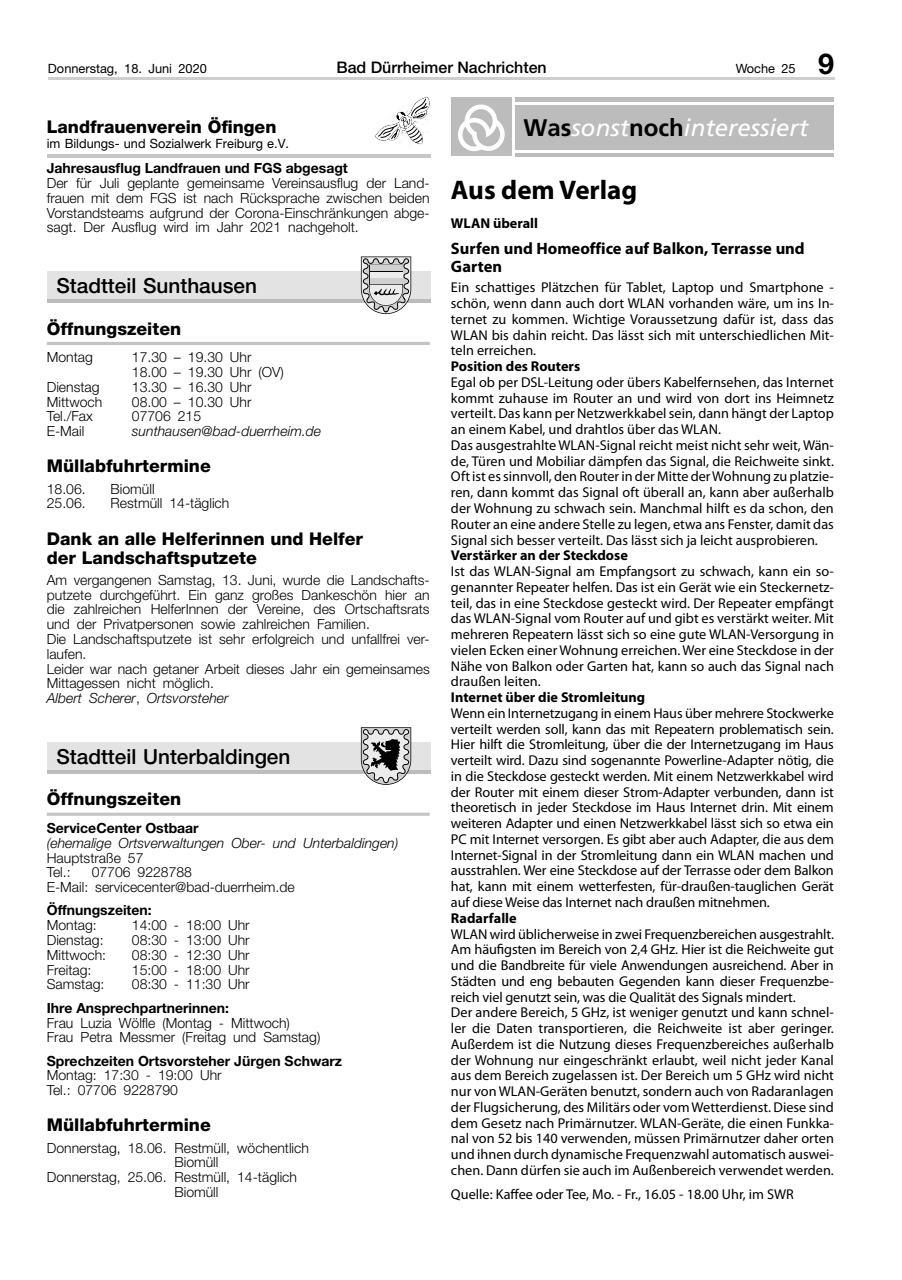
<style>
.page{position:relative;width:902px;height:1280px;background:#fff}
.page>*{position:absolute;margin:0;border:0;box-sizing:border-box;transform-origin:0 0}
.t1{font:700 28.8px "Helvetica Neue";color:#000}
.t2{font:700 27px "Myriad Pro";color:#000}
.t3{font:italic 24px "Frutiger";color:#fff}
.t4{font:500 20.85px "Helvetica Neue";color:#000}
.t5{font:800 17.55px/19.2px "Helvetica Neue";color:#000}
.t6{font:700 16.5px/18px "Myriad Pro";color:#000}
.t7{font:500 15.9px "Helvetica Neue";color:#000}
.t8{font:14.25px/15.8px "Myriad Pro";color:#000;text-align:justify}
.t9{font:700 14.25px "Myriad Pro";color:#000}
.t10{font:300 13.95px/14.9px "Helvetica Neue";color:#000}
.t11{font:700 13.95px "Helvetica Neue";color:#000}
.t12{font:italic 300 13.95px "Helvetica Neue";color:#000}
.t13{font:12.75px "Helvetica Neue";color:#000}
.s1{font-style:italic}
.s2{font-weight:700;font-style:normal;color:#000}
</style>
<div class="page">
<hr style="left:48px;top:78px;width:785px;height:2px;background:#cecece">
<hr style="left:47px;top:342px;width:382px;height:3px;background:#c4c4c4">
<hr style="left:47px;top:813px;width:382px;height:3px;background:#c4c4c4">
<svg style="left:374px;top:96px;width:56px;height:49px"></svg>
<hr style="left:47px;top:154px;width:383px;height:3px;background:#c6c6c6">
<div style="left:47px;top:271px;width:383px;height:32px;background:#e3e3e3"></div>
<hr style="left:47px;top:300px;width:383px;height:3px;background:#bcbcbc">
<svg style="left:361px;top:256px;width:50px;height:58px"></svg>
<div style="left:47px;top:742px;width:383px;height:32px;background:#e3e3e3"></div>
<hr style="left:47px;top:770px;width:383px;height:4px;background:#bcbcbc">
<svg style="left:361px;top:727px;width:50px;height:58px"></svg>
<div style="left:515px;top:105px;width:318px;height:45px;background:#bcbcbc"></div>
<hr style="left:515px;top:153px;width:318px;height:3px;background:#bcbcbc">
<div style="left:515px;top:97px;width:318px;height:5px;background:#bcbcbc"></div>
<div style="left:451px;top:97px;width:60px;height:59px;background:#bcbcbc"></div>
<svg style="left:458px;top:104px;width:46px;height:47px"></svg>
<p class="t13" style="left:48px;top:61px;width:160px">Donnerstag, 18. Juni 2020</p>
<p class="t7" style="left:336px;top:58px;width:212px">Bad Dürrheimer Nachrichten</p>
<p class="t13" style="left:735px;top:61px;width:61px">Woche 25</p>
<h1 class="t1" style="left:818px;top:46px;width:17px">9</h1>
<p class="t5" style="left:47px;top:117px;width:231px">Landfrauenverein Öfingen</p>
<p class="t13" style="left:47px;top:135px;width:244px">im Bildungs- und Sozialwerk Freiburg e.V.</p>
<p class="t11" style="left:47px;top:160px;width:302px">Jahresausflug Landfrauen und FGS abgesagt</p>
<p class="t10" style="left:47px;top:175px;width:384px;text-align:justify">Der für Juli geplante gemeinsame Vereinsausflug der Land&shy;frauen mit dem FGS ist nach Rücksprache zwischen beiden Vorstandsteams aufgrund der Corona-Einschränkungen abge&shy;sagt. Der Ausflug wird im Jahr 2021 nachgeholt.</p>
<h3 class="t4" style="left:56px;top:273px;width:202px">Stadtteil Sunthausen</h3>
<p class="t5" style="left:47px;top:319px;width:136px">Öffnungszeiten</p>
<p class="t10" style="left:47px;top:349px;width:48px">Montag</p>
<p class="t10" style="left:132px;top:349px;width:153px">17.30 – 19.30 Uhr<br>18.00 – 19.30 Uhr (OV)</p>
<p class="t10" style="left:47px;top:379px;width:54px">Dienstag</p>
<p class="t10" style="left:132px;top:379px;width:121px">13.30 – 16.30 Uhr</p>
<p class="t10" style="left:47px;top:394px;width:57px">Mittwoch</p>
<p class="t10" style="left:132px;top:394px;width:121px">08.00 – 10.30 Uhr</p>
<p class="t10" style="left:47px;top:409px;width:48px">Tel./Fax</p>
<p class="t10" style="left:132px;top:409px;width:71px">07706 215</p>
<p class="t10" style="left:47px;top:423px;width:39px">E-Mail</p>
<p class="t12" style="left:132px;top:423px;width:191px">sunthausen@bad-duerrheim.de</p>
<p class="t5" style="left:47px;top:456px;width:165px">Müllabfuhrtermine</p>
<p class="t10" style="left:47px;top:481px;width:40px">18.06.</p>
<p class="t10" style="left:111px;top:481px;width:46px">Biomüll</p>
<p class="t10" style="left:47px;top:496px;width:40px">25.06.</p>
<p class="t10" style="left:111px;top:496px;width:120px">Restmüll 14-täglich</p>
<p class="t5" style="left:47px;top:529px;width:318px">Dank an alle Helferinnen und Helfer der Landschaftsputzete</p>
<p class="t10" style="left:47px;top:572px;width:384px">Am vergangenen Samstag, 13. Juni, wurde die Landschafts&shy;putzete durchgeführt. Ein ganz großes Dankeschön hier an die zahlreichen HelferInnen der Vereine, des Ortschaftsrats und der Privatpersonen sowie zahlreichen Familien.<br>Die Landschaftsputzete ist sehr erfolgreich und unfallfrei ver&shy;laufen.<br>Leider war nach getaner Arbeit dieses Jahr ein gemeinsames Mittagessen nicht möglich.<br><span class="s1">Albert Scherer</span>, <span class="s1">Ortsvorsteher</span></p>
<h3 class="t4" style="left:56px;top:744px;width:235px">Stadtteil Unterbaldingen</h3>
<p class="t5" style="left:47px;top:789px;width:136px">Öffnungszeiten</p>
<p class="t11" style="left:47px;top:819px;width:153px">ServiceCenter Ostbaar</p>
<p class="t12" style="left:47px;top:834px;width:353px">(ehemalige Ortsverwaltungen Ober- und Unterbaldingen)</p>
<p class="t10" style="left:47px;top:850px;width:98px">Hauptstraße 57<br>Tel.:</p>
<p class="t10" style="left:47px;top:865px;width:249px;text-indent:45px">07706 9228788<br>E-Mail: servicecenter@bad-duerrheim.de</p>
<p class="t11" style="left:47px;top:902px;width:106px">Öffnungszeiten:</p>
<p class="t10" style="left:47px;top:917px;width:52px">Montag:</p>
<p class="t10" style="left:132px;top:917px;width:119px">14:00 - 18:00 Uhr</p>
<p class="t10" style="left:47px;top:932px;width:58px">Dienstag:</p>
<p class="t10" style="left:132px;top:932px;width:119px">08:30 - 13:00 Uhr</p>
<p class="t10" style="left:47px;top:947px;width:61px">Mittwoch:</p>
<p class="t10" style="left:132px;top:947px;width:119px">08:30 - 12:30 Uhr</p>
<p class="t10" style="left:47px;top:962px;width:46px">Freitag:</p>
<p class="t10" style="left:132px;top:962px;width:119px">15:00 - 18:00 Uhr</p>
<p class="t10" style="left:47px;top:977px;width:59px">Samstag:</p>
<p class="t10" style="left:132px;top:977px;width:119px">08:30 - 11:30 Uhr</p>
<p class="t11" style="left:47px;top:999px;width:184px">Ihre Ansprechpartnerinnen:</p>
<p class="t10" style="left:47px;top:1015px;width:275px">Frau Luzia Wölfle (Montag - Mittwoch)<br>Frau Petra Messmer (Freitag und Samstag)</p>
<p class="t11" style="left:47px;top:1052px;width:297px">Sprechzeiten Ortsvorsteher Jürgen Schwarz</p>
<p class="t10" style="left:47px;top:1068px;width:176px">Montag: 17:30 - 19:00 Uhr<br>Tel.: 07706 9228790</p>
<p class="t5" style="left:47px;top:1115px;width:165px">Müllabfuhrtermine</p>
<p class="t10" style="left:47px;top:1140px;width:264px">Donnerstag, 18.06. Restmüll, wöchentlich</p>
<p class="t10" style="left:174px;top:1155px;width:46px">Biomüll</p>
<p class="t10" style="left:47px;top:1169px;width:252px">Donnerstag, 25.06. Restmüll, 14-täglich</p>
<p class="t10" style="left:174px;top:1184px;width:46px">Biomüll</p>
<h3 class="t3" style="left:523px;top:114px;width:286px"><span class="s2">Was</span>sonst<span class="s2">noch</span>interessiert</h3>
<h2 class="t2" style="left:451px;top:173px;width:188px">Aus dem Verlag</h2>
<p class="t9" style="left:451px;top:214px;width:89px">WLAN überall</p>
<p class="t6" style="left:451px;top:239px;width:355px">Surfen und Homeoffice auf Balkon, Terrasse und<br>Garten</p>
<p class="t8" style="left:451px;top:279px;width:384px">Ein schattiges Plätzchen für Tablet, Laptop und Smartphone - schön, wenn dann auch dort WLAN vorhanden wäre, um ins In&shy;ternet zu kommen. Wichtige Voraussetzung dafür ist, dass das WLAN bis dahin reicht. Das lässt sich mit unterschiedlichen Mit&shy;teln erreichen.</p>
<p class="t9" style="left:451px;top:357px;width:131px">Position des Routers</p>
<p class="t8" style="left:451px;top:374px;width:384px;text-align:left">Egal ob per DSL-Leitung oder übers Kabelfernsehen, das Internet kommt zuhause im Router an und wird von dort ins Heimnetz verteilt. Das kann per Netzwerkkabel sein, dann hängt der Laptop an einem Kabel, und drahtlos über das WLAN.<br>Das ausgestrahlte WLAN-Signal reicht meist nicht sehr weit, Wän&shy;de, Türen und Mobiliar dämpfen das Signal, die Reichweite sinkt.<br>Oft ist es sinnvoll, den Router in der Mitte der Wohnung zu platzie&shy;ren, dann kommt das Signal oft überall an, kann aber außerhalb der Wohnung zu schwach sein. Manchmal hilft es da schon, den Router an eine andere Stelle zu legen, etwa ans Fenster, damit das Signal sich besser verteilt. Das lässt sich ja leicht ausprobieren.</p>
<p class="t9" style="left:451px;top:546px;width:178px">Verstärker an der Steckdose</p>
<p class="t8" style="left:451px;top:563px;width:384px">Ist das WLAN-Signal am Empfangsort zu schwach, kann ein so&shy;genannter Repeater helfen. Das ist ein Gerät wie ein Steckernetz&shy;teil, das in eine Steckdose gesteckt wird. Der Repeater empfängt das WLAN-Signal vom Router auf und gibt es verstärkt weiter. Mit mehreren Repeatern lässt sich so eine gute WLAN-Versorgung in vielen Ecken einer Wohnung erreichen. Wer eine Steckdose in der Nähe von Balkon oder Garten hat, kann so auch das Signal nach draußen leiten.</p>
<p class="t9" style="left:451px;top:688px;width:196px">Internet über die Stromleitung</p>
<p class="t8" style="left:451px;top:705px;width:384px">Wenn ein Internetzugang in einem Haus über mehrere Stockwerke verteilt werden soll, kann das mit Repeatern problematisch sein.<br>Hier hilft die Stromleitung, über die der Internetzugang im Haus verteilt wird. Dazu sind sogenannte Powerline-Adapter nötig, die in die Steckdose gesteckt werden. Mit einem Netzwerkkabel wird der Router mit einem dieser Strom-Adapter verbunden, dann ist theoretisch in jeder Steckdose im Haus Internet drin. Mit einem weiteren Adapter und einen Netzwerkkabel lässt sich so etwa ein PC mit Internet versorgen. Es gibt aber auch Adapter, die aus dem Internet-Signal in der Stromleitung dann ein WLAN machen und ausstrahlen. Wer eine Steckdose auf der Terrasse oder dem Balkon hat, kann mit einem wetterfesten, für-draußen-tauglichen Gerät auf diese Weise das Internet nach draußen mitnehmen.</p>
<p class="t9" style="left:451px;top:909px;width:67px">Radarfalle</p>
<p class="t8" style="left:451px;top:926px;width:384px;text-align:left">WLAN wird üblicherweise in zwei Frequenzbereichen ausgestrahlt.<br>Am häufigsten im Bereich von 2,4 GHz. Hier ist die Reichweite gut und die Bandbreite für viele Anwendungen ausreichend. Aber in Städten und eng bebauten Gegenden kann dieser Frequenzbe&shy;reich viel genutzt sein, was die Qualität des Signals mindert.<br>Der andere Bereich, 5 GHz, ist weniger genutzt und kann schnel&shy;ler die Daten transportieren, die Reichweite ist aber geringer.<br>Außerdem ist die Nutzung dieses Frequenzbereiches außerhalb der Wohnung nur eingeschränkt erlaubt, weil nicht jeder Kanal aus dem Bereich zugelassen ist. Der Bereich um 5 GHz wird nicht nur von WLAN-Geräten benutzt, sondern auch von Radaranlagen der Flugsicherung, des Militärs oder vom Wetterdienst. Diese sind dem Gesetz nach Primärnutzer. WLAN-Geräte, die einen Funkka&shy;nal von 52 bis 140 verwenden, müssen Primärnutzer daher orten und ihnen durch dynamische Frequenzwahl automatisch auswei&shy;chen. Dann dürfen sie auch im Außenbereich verwendet werden.</p>
<p class="t8" style="left:451px;top:1186px;width:344px">Quelle: Kaffee oder Tee, Mo. - Fr., 16.05 - 18.00 Uhr, im SWR</p>
</div>
